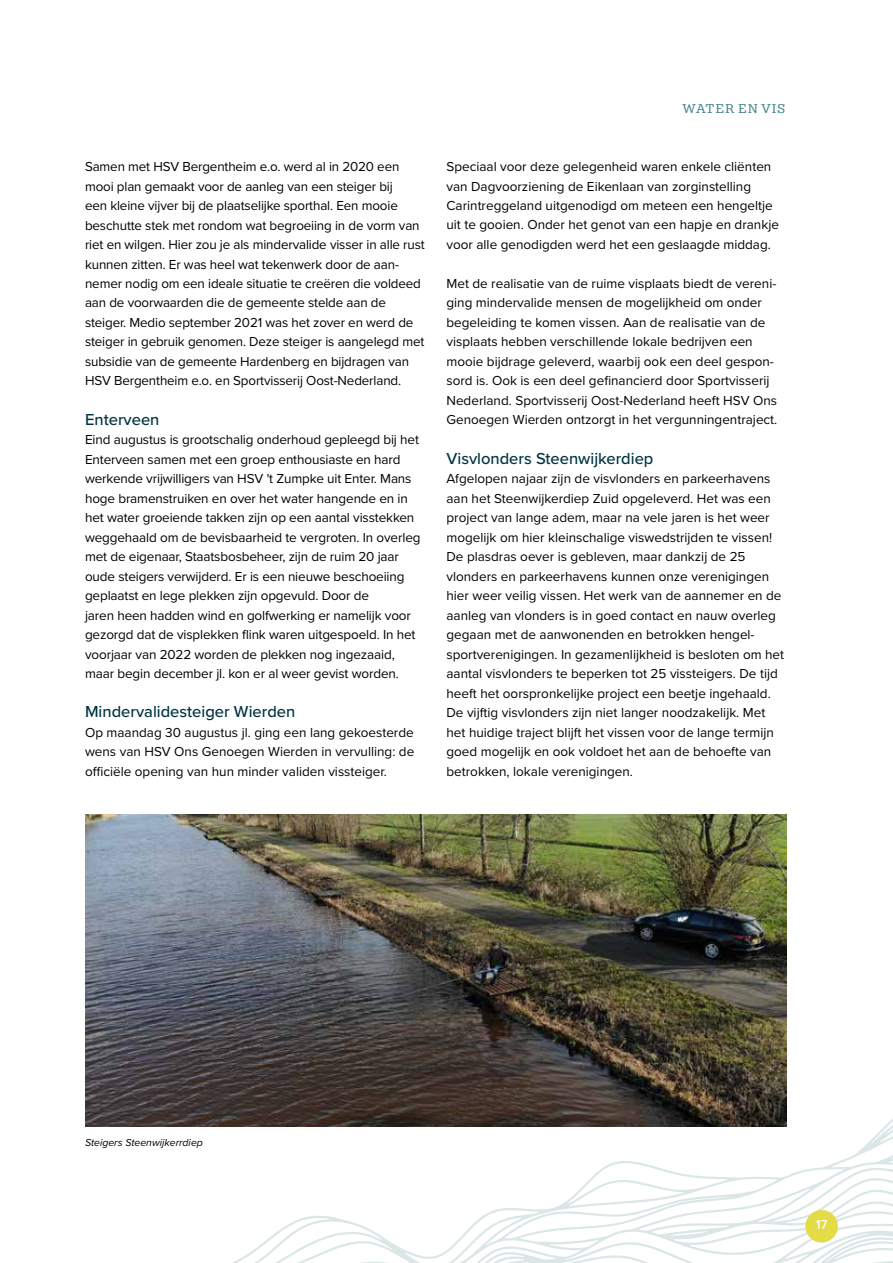
<style>
.page{position:relative;width:893px;height:1263px;background:#fff}
.page>*{position:absolute;margin:0;border:0;box-sizing:border-box;transform-origin:0 0}
.t1{font:500 16.5px "Proxima Nova";color:#003441}
.t2{font:13.5px/19.5px "Proxima Nova";color:#000}
.t3{font:13.5px "Gelo";letter-spacing:.07em;color:#4b858e}
.t4{font:500 13.5px "Proxima Nova";color:#fff}
.t5{font:italic 10.5px "Proxima Nova";color:#000}
</style>
<div class="page">
<svg style="left:232px;top:1119px;width:661px;height:144px"></svg>
<div style="left:805px;top:1210px;width:33px;height:32px;background:#e4dc47;border-radius:50%"></div>
<img style="left:85px;top:814px;width:702px;height:313px">
<p class="t2" style="left:85px;top:156px;width:341px">Samen met HSV Bergentheim e.o. werd al in 2020 een mooi plan gemaakt voor de aanleg van een steiger bij<br>een kleine vijver bij de plaatselijke sporthal. Een mooie beschutte stek met rondom wat begroeiing in de vorm van riet en wilgen. Hier zou je als mindervalide visser in alle rust kunnen zitten. Er was heel wat tekenwerk door de aan&shy;nemer nodig om een ideale situatie te creëren die voldeed aan de voorwaarden die de gemeente stelde aan de steiger. Medio september 2021 was het zover en werd de steiger in gebruik genomen. Deze steiger is aangelegd met subsidie van de gemeente Hardenberg en bijdragen van HSV Bergentheim e.o. en Sportvisserij Oost-Nederland.</p>
<p class="t1" style="left:85px;top:407px;width:76px">Enterveen</p>
<p class="t2" style="left:85px;top:429px;width:337px">Eind augustus is grootschalig onderhoud gepleegd bij het Enterveen samen met een groep enthousiaste en hard werkende vrijwilligers van HSV 't Zumpke uit Enter. Mans hoge bramenstruiken en over het water hangende en in het water groeiende takken zijn op een aantal visstekken weggehaald om de bevisbaarheid te vergroten. In overleg met de eigenaar, Staatsbosbeheer, zijn de ruim 20 jaar oude steigers verwijderd. Er is een nieuwe beschoeiing geplaatst en lege plekken zijn opgevuld. Door de<br>jaren heen hadden wind en golfwerking er namelijk voor gezorgd dat de visplekken flink waren uitgespoeld. In het voorjaar van 2022 worden de plekken nog ingezaaid, maar begin december jl. kon er al weer gevist worden.</p>
<p class="t1" style="left:85px;top:699px;width:212px">Mindervalidesteiger Wierden</p>
<p class="t2" style="left:85px;top:722px;width:331px;text-align:justify">Op maandag 30 augustus jl. ging een lang gekoesterde wens van HSV Ons Genoegen Wierden in vervulling: de officiële opening van hun minder validen vissteiger.</p>
<p class="t3" style="left:682px;top:100px;width:105px">WATER EN VIS</p>
<p class="t2" style="left:446px;top:156px;width:334px">Speciaal voor deze gelegenheid waren enkele cliënten van Dagvoorziening de Eikenlaan van zorginstelling Carintreggeland uitgenodigd om meteen een hengeltje uit te gooien. Onder het genot van een hapje en drankje voor alle genodigden werd het een geslaagde middag.</p>
<p class="t2" style="left:446px;top:273px;width:332px">Met de realisatie van de ruime visplaats biedt de vereni&shy;ging mindervalide mensen de mogelijkheid om onder begeleiding te komen vissen. Aan de realisatie van de visplaats hebben verschillende lokale bedrijven een mooie bijdrage geleverd, waarbij ook een deel gespon&shy;sord is. Ook is een deel gefinancierd door Sportvisserij Nederland. Sportvisserij Oost-Nederland heeft HSV Ons Genoegen Wierden ontzorgt in het vergunningentraject.</p>
<p class="t1" style="left:446px;top:446px;width:208px">Visvlonders Steenwijkerdiep</p>
<p class="t2" style="left:446px;top:468px;width:339px">Afgelopen najaar zijn de visvlonders en parkeerhavens aan het Steenwijkerdiep Zuid opgeleverd. Het was een project van lange adem, maar na vele jaren is het weer mogelijk om hier kleinschalige viswedstrijden te vissen!<br>De plasdras oever is gebleven, maar dankzij de 25 vlonders en parkeerhavens kunnen onze verenigingen hier weer veilig vissen. Het werk van de aannemer en de aanleg van vlonders is in goed contact en nauw overleg gegaan met de aanwonenden en betrokken hengel&shy;sportverenigingen. In gezamenlijkheid is besloten om het aantal visvlonders te beperken tot 25 vissteigers. De tijd heeft het oorspronkelijke project een beetje ingehaald.<br>De vijftig visvlonders zijn niet langer noodzakelijk. Met het huidige traject blijft het vissen voor de lange termijn goed mogelijk en ook voldoet het aan de behoefte van betrokken, lokale verenigingen.</p>
<p class="t5" style="left:85px;top:1135px;width:119px">Steigers Steenwijkerrdiep</p>
<p class="t4" style="left:816px;top:1215px;width:13px">17</p>
</div>
